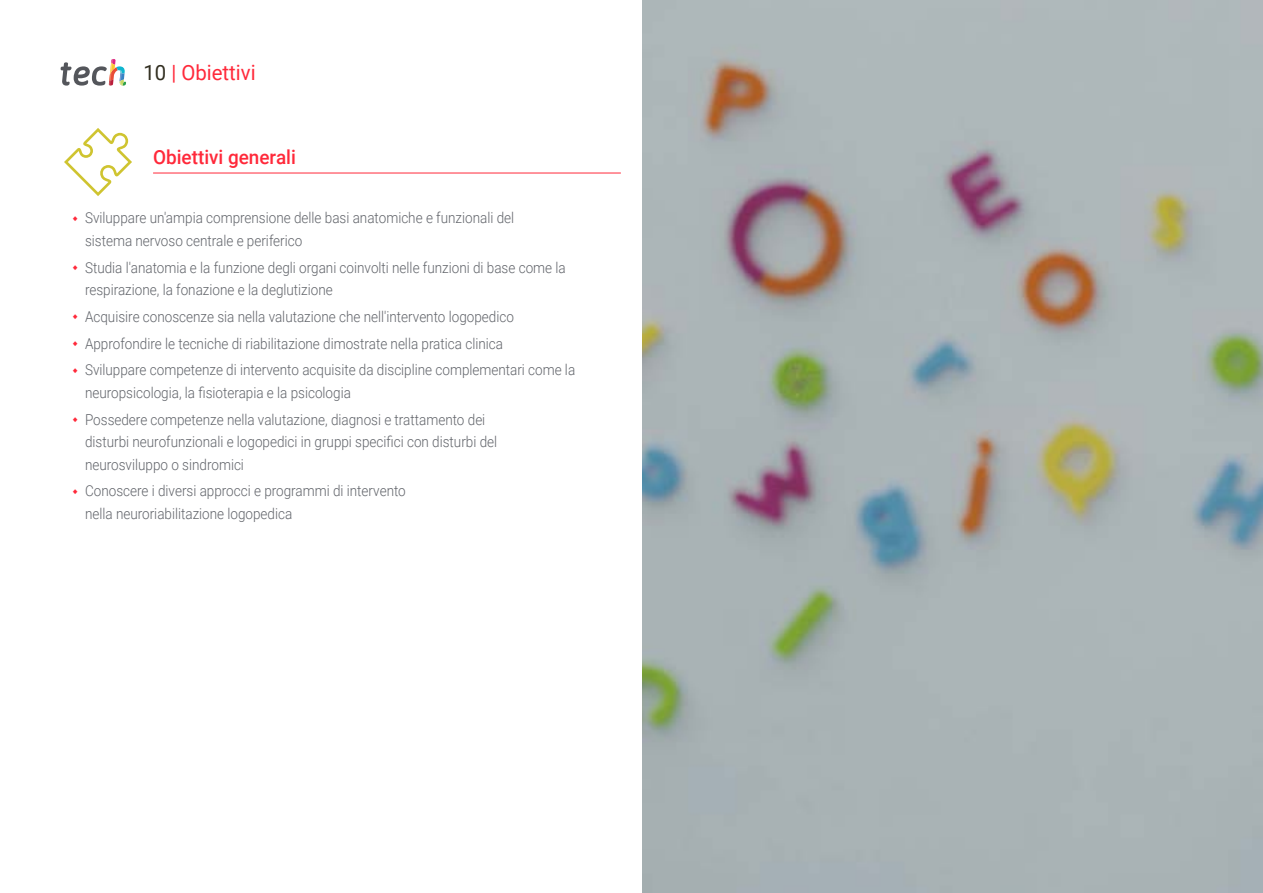
<style>
.page{position:relative;width:1263px;height:893px;background:#fff}
.page>*{position:absolute;margin:0;border:0;box-sizing:border-box;transform-origin:0 0}
.t1{font:21px "Roboto";color:#ff293a}
.t2{font:500 19.5px "Roboto";color:#ff293a}
.t3{font:300 15px/22.5px "Roboto";color:#61646a;scale:.9 1}
.s1{color:#312e20}
</style>
<div class="page">
<img style="left:642px;top:0;width:621px;height:893px">
<svg style="left:61px;top:59px;width:65px;height:27px"></svg>
<svg style="left:64px;top:128px;width:68px;height:68px"></svg>
<hr style="left:153px;top:173px;width:468px;height:1px;background:#ff293a">
<h1 class="t1" style="left:144px;top:57px;width:114px"><span class="s1">10</span> | Obiettivi</h1>
<h2 class="t2" style="left:153px;top:143px;width:144px">Obiettivi generali</h2>
<p class="t3" style="left:85px;top:206px;width:478px">Sviluppare un'ampia comprensione delle basi anatomiche e funzionali del sistema nervoso centrale e periferico</p>
<p class="t3" style="left:85px;top:255px;width:536px">Studia l'anatomia e la funzione degli organi coinvolti nelle funzioni di base come la respirazione, la fonazione e la deglutizione</p>
<p class="t3" style="left:85px;top:303px;width:546px;line-height:26.7px">Acquisire conoscenze sia nella valutazione che nell'intervento logopedico<br>Approfondire le tecniche di riabilitazione dimostrate nella pratica clinica<br>Sviluppare competenze di intervento acquisite da discipline complementari come la</p>
<p class="t3" style="left:85px;top:379px;width:446px;line-height:26.7px">neuropsicologia, la fisioterapia e la psicologia<br>Possedere competenze nella valutazione, diagnosi e trattamento dei</p>
<p class="t3" style="left:85px;top:430px;width:459px">disturbi neurofunzionali e logopedici in gruppi specifici con disturbi del neurosviluppo o sindromici</p>
<p class="t3" style="left:85px;top:479px;width:358px">Conoscere i diversi approcci e programmi di intervento nella neuroriabilitazione logopedica</p>
</div>
